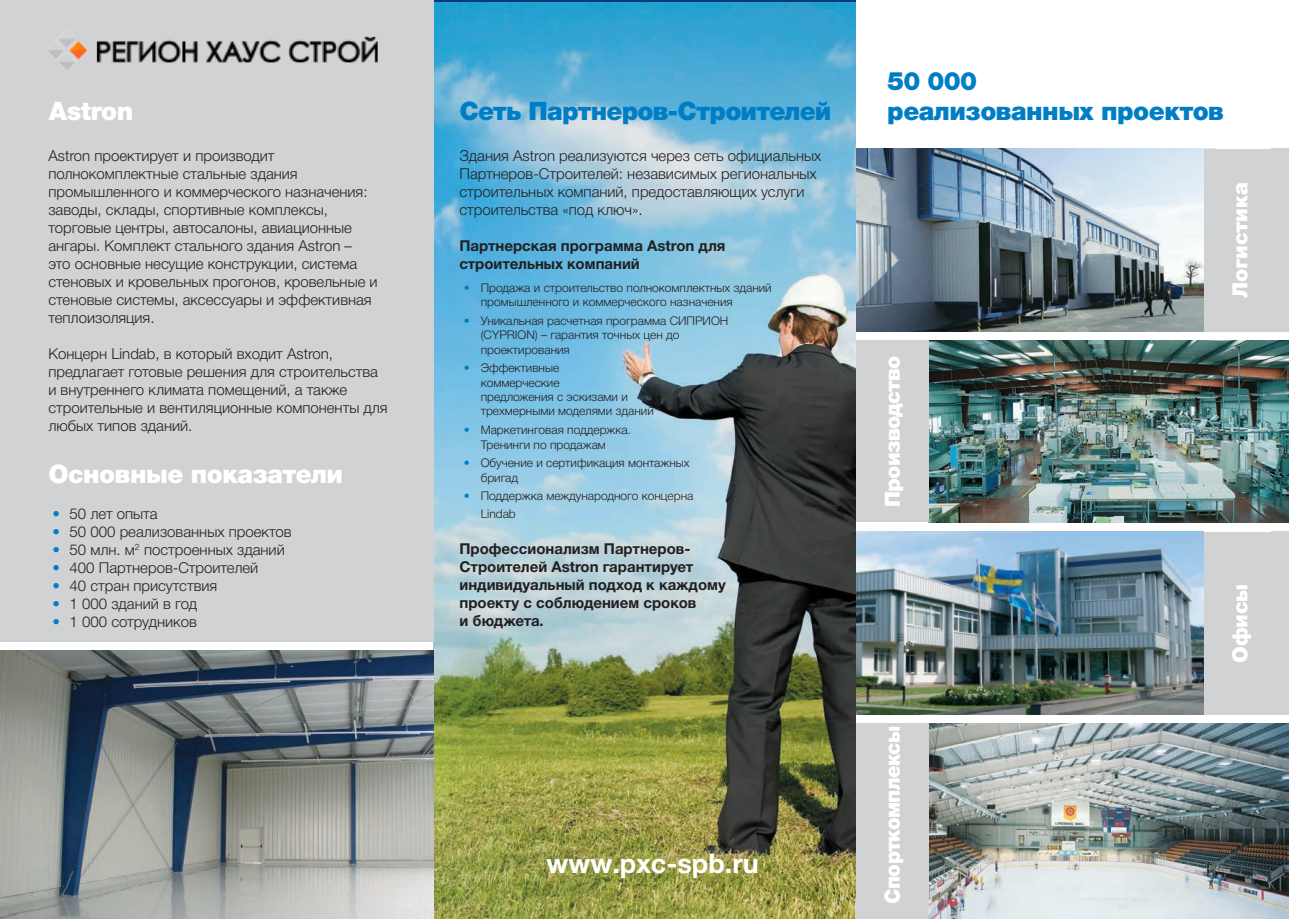
<style>
.page{position:relative;width:1289px;height:919px;background:#fff}
.page>*{position:absolute;margin:0;border:0;box-sizing:border-box;transform-origin:0 0}
.t1{font:700 27px "Helvetica Neue Cyr";color:#fff}
.t2{font:900 25.5px/30.6px "Helvetica Neue Cyr";letter-spacing:-.03em;color:#007ec5}
.t3{font:900 25.5px "Helvetica Neue Cyr";letter-spacing:-.02em;color:#fff}
.t4{font:900 21px "Helvetica Neue Cyr";letter-spacing:-.03em;color:#fff}
.t5{font:900 21px "Helvetica Neue Cyr";letter-spacing:-.03em;color:#fff;scale:.96 1}
.t6{font:900 21px "Helvetica Neue Cyr";letter-spacing:-.01em;color:#fff}
.t7{font:300 15px/18px "Helvetica Neue Cyr";color:#231f20}
.t8{font:700 15px/18px "Helvetica Neue Cyr";color:#231f20}
.t9{font:300 12px/14.4px "Helvetica Neue Cyr";color:#231f20}
.s1{color:#007ec5}
</style>
<div class="page">
<img style="left:855px;top:149px;width:348px;height:183px">
<img style="left:855px;top:531px;width:348px;height:183px">
<img style="left:434px;top:2px;width:421px;height:916px">
<div style="left:0;top:0;width:434px;height:641px;background:#d1d2d4"></div>
<div style="left:1271px;top:149px;width:17px;height:183px;background:#d1d2d4"></div>
<div style="left:1271px;top:531px;width:17px;height:183px;background:#d1d2d4"></div>
<div style="left:855px;top:902px;width:80px;height:16px;background:#d1d2d4"></div>
<img style="left:928px;top:723px;width:360px;height:195px">
<img style="left:928px;top:340px;width:360px;height:182px">
<img style="left:0;top:650px;width:434px;height:268px">
<div style="left:856px;top:340px;width:72px;height:182px;background:#d1d2d4"></div>
<div style="left:1203px;top:531px;width:73px;height:183px;background:#d1d2d4"></div>
<div style="left:856px;top:723px;width:72px;height:183px;background:#d1d2d4"></div>
<div style="left:1203px;top:149px;width:73px;height:183px;background:#d1d2d4"></div>
<img style="left:49px;top:36px;width:329px;height:34px">
<p class="t3" style="left:49px;top:97px;width:86px">Astron</p>
<p class="t7" style="left:48px;top:146px;width:331px">Astron проектирует и производит полнокомплектные стальные здания промышленного и коммерческого назначения: заводы, склады, спортивные комплексы, торговые центры, автосалоны, авиационные ангары. Комплект стального здания Astron – это основные несущие конструкции, система стеновых и кровельных прогонов, кровельные и стеновые системы, аксессуары и эффективная теплоизоляция.</p>
<p class="t7" style="left:48px;top:344px;width:341px">Концерн Lindab, в который входит Astron, предлагает готовые решения для строительства и внутреннего климата помещений, а также строительные и вентиляционные компоненты для любых типов зданий.</p>
<p class="t3" style="left:48px;top:460px;width:296px">Основные показатели</p>
<p class="t7" style="left:53px;top:505px;width:106px"><span class="s1">•</span> 50 лет опыта</p>
<p class="t7" style="left:53px;top:523px;width:240px"><span class="s1">•</span> 50 000 реализованных проектов</p>
<p class="t7" style="left:53px;top:541px;width:233px"><span class="s1">•</span> 50 млн. м<sup>2</sup> построенных зданий</p>
<p class="t7" style="left:53px;top:559px;width:207px"><span class="s1">•</span> 400 Партнеров-Строителей</p>
<p class="t7" style="left:53px;top:577px;width:166px"><span class="s1">•</span> 40 стран присутствия</p>
<p class="t7" style="left:53px;top:595px;width:146px"><span class="s1">•</span> 1 000 зданий в год</p>
<p class="t7" style="left:53px;top:613px;width:146px"><span class="s1">•</span> 1 000 сотрудников</p>
<p class="t2" style="left:459px;top:96px;width:373px">Сеть Партнеров-Строителей</p>
<p class="t7" style="left:459px;top:146px;width:363px">Здания Astron реализуются через сеть официальных Партнеров-Строителей: независимых региональных строительных компаний, предоставляющих услуги строительства «под ключ».</p>
<p class="t8" style="left:459px;top:236px;width:267px">Партнерская программа Astron для строительных компаний</p>
<p class="t9" style="left:480px;top:280px;width:292px;text-indent:-17px"><span class="s1">•</span> Продажа и строительство полнокомплектных зданий промышленного и коммерческого назначения</p>
<p class="t9" style="left:480px;top:313px;width:249px;text-indent:-17px"><span class="s1">•</span> Уникальная расчетная программа СИПРИОН (CYPRION) – гарантия точных цен до проектирования</p>
<p class="t9" style="left:480px;top:361px;width:175px;text-indent:-17px"><span class="s1">•</span> Эффективные<br>коммерческие<br>предложения с эскизами и трехмерными моделями зданий</p>
<p class="t9" style="left:480px;top:423px;width:152px;text-indent:-17px"><span class="s1">•</span> Маркетинговая поддержка.<br>Тренинги по продажам</p>
<p class="t9" style="left:480px;top:456px;width:210px;text-indent:-17px"><span class="s1">•</span> Обучение и сертификация монтажных бригад</p>
<p class="t9" style="left:480px;top:487px;width:214px;line-height:18px;text-indent:-17px"><span class="s1">•</span> Поддержка международного концерна<br>Lindab</p>
<p class="t8" style="left:459px;top:540px;width:268px">Профессионализм Партнеров-<br>Строителей Astron гарантирует индивидуальный подход к каждому проекту с соблюдением сроков<br>и бюджета.</p>
<p class="t1" style="left:546px;top:848px;width:214px">www.pxc-spb.ru</p>
<p class="t2" style="left:887px;top:65px;width:338px">50 000<br>реализованных проектов</p>
<p class="t4" style="left:880px;top:507px;width:153px;rotate:-90deg">Производство</p>
<p class="t6" style="left:1228px;top:298px;width:117px;rotate:-90deg">Логистика</p>
<p class="t5" style="left:880px;top:903px;width:187px;rotate:-90deg">Спорткомплексы</p>
<p class="t4" style="left:1228px;top:662px;width:81px;rotate:-90deg">Офисы</p>
</div>
